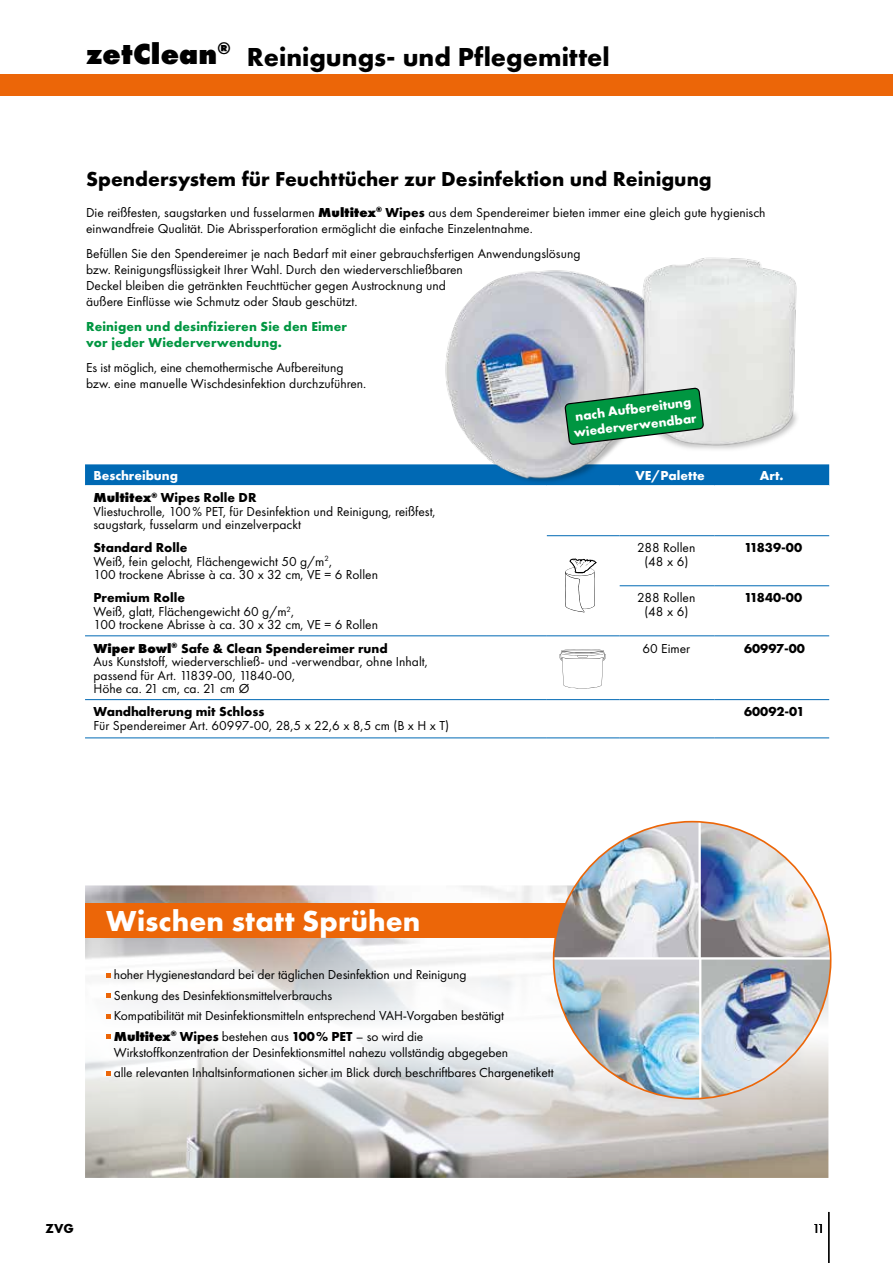
<style>
.page{position:relative;width:893px;height:1263px;background:#fff}
.page>*{position:absolute;margin:0;border:0;box-sizing:border-box;transform-origin:0 0}
.t1{font:700 30px "Futura PT";letter-spacing:.005em;color:#fff}
.t2{font:700 27px "Futura PT";color:#000}
.t3{font:700 21px "Futura PT";color:#000}
.t4{font:13.5px/13.5px "Futura PT";color:#000}
.t5{font:700 13.5px/16.2px "Futura PT";letter-spacing:.01em;color:#009641}
.t6{font:700 13.5px "Futura PT";color:#000}
.t7{font:700 13.5px/16.2px "Futura PT";color:#fff}
.s1{font-weight:800;font-size:30px}
.s2{color:#fff}
.s3{font-weight:800}
.s4{font-weight:700}
</style>
<div class="page">
<div style="left:0;top:75px;width:893px;height:21px;background:#ec6608"></div>
<hr style="left:828px;top:1212px;width:1px;height:51px;background:#000">
<img style="left:85px;top:885px;width:743px;height:293px">
<div style="left:85px;top:464px;width:744px;height:21px;background:#0069b4"></div>
<hr style="left:547px;top:535px;width:73px;height:1px;background:#0069b4">
<hr style="left:620px;top:535px;width:94px;height:1px;background:#0069b4">
<hr style="left:714px;top:535px;width:115px;height:1px;background:#0069b4">
<hr style="left:620px;top:585px;width:94px;height:1px;background:#0069b4">
<hr style="left:714px;top:585px;width:115px;height:1px;background:#0069b4">
<hr style="left:85px;top:635px;width:462px;height:1px;background:#0069b4">
<hr style="left:547px;top:635px;width:73px;height:1px;background:#0069b4">
<hr style="left:620px;top:635px;width:94px;height:1px;background:#0069b4">
<hr style="left:714px;top:635px;width:115px;height:1px;background:#0069b4">
<hr style="left:85px;top:699px;width:462px;height:1px;background:#0069b4">
<hr style="left:547px;top:699px;width:73px;height:1px;background:#0069b4">
<hr style="left:620px;top:699px;width:94px;height:1px;background:#0069b4">
<hr style="left:714px;top:699px;width:115px;height:1px;background:#0069b4">
<hr style="left:85px;top:737px;width:462px;height:1px;background:#0069b4">
<hr style="left:547px;top:737px;width:73px;height:1px;background:#0069b4">
<hr style="left:620px;top:737px;width:94px;height:1px;background:#0069b4">
<hr style="left:714px;top:737px;width:115px;height:1px;background:#0069b4">
<svg style="left:565px;top:559px;width:31px;height:53px"></svg>
<svg style="left:559px;top:649px;width:47px;height:39px"></svg>
<img style="left:423px;top:270px;width:276px;height:216px">
<img style="left:636px;top:257px;width:178px;height:208px">
<svg style="left:565px;top:388px;width:138px;height:57px;background:#3ca168"></svg>
<div style="left:85px;top:903px;width:709px;height:35px;background:#ec6608"></div>
<svg style="left:106px;top:973px;width:5px;height:5px"></svg>
<svg style="left:106px;top:993px;width:5px;height:5px"></svg>
<svg style="left:106px;top:1014px;width:5px;height:4px"></svg>
<svg style="left:106px;top:1034px;width:5px;height:5px"></svg>
<svg style="left:106px;top:1071px;width:5px;height:5px"></svg>
<img style="left:701px;top:959px;width:130px;height:139px">
<img style="left:554px;top:822px;width:144px;height:135px">
<img style="left:701px;top:822px;width:128px;height:135px">
<img style="left:554px;top:959px;width:145px;height:139px">
<h2 class="t2" style="left:86px;top:39px;width:525px"><span class="s1">zetClean</span><sup>®</sup> Reinigungs- und Pflegemittel</h2>
<h3 class="t3" style="left:86px;top:166px;width:734px">Spendersystem für Feuchttücher zur Desinfektion und Reinigung <span class="s2">wiederver</span></h3>
<p class="t4" style="left:86px;top:204px;width:681px;line-height:16.2px">Die reißfesten, saugstarken und fusselarmen <span class="s3">Multitex</span><sup>®</sup> <span class="s4">Wipes</span> aus dem Spendereimer bieten immer eine gleich gute hygienisch einwandfreie Qualität. Die Abrissperforation ermöglicht die einfache Einzelentnahme.</p>
<p class="t4" style="left:86px;top:245px;width:496px;line-height:16.2px">Befüllen Sie den Spendereimer je nach Bedarf mit einer gebrauchsfertigen Anwendungslösung bzw. Reinigungsflüssigkeit Ihrer Wahl. Durch den wiederverschließbaren<br>Deckel bleiben die getränkten Feuchttücher gegen Austrocknung und<br>äußere Einflüsse wie Schmutz oder Staub geschützt.</p>
<p class="t5" style="left:86px;top:318px;width:263px">Reinigen und desinfizieren Sie den Eimer vor jeder Wiederverwendung.</p>
<p class="t4" style="left:86px;top:359px;width:282px;line-height:16.2px">Es ist möglich, eine chemothermische Aufbereitung bzw. eine manuelle Wischdesinfektion durchzuführen.</p>
<p class="t7" style="left:571px;top:408px;width:125px;rotate:-7deg">nach Aufbereitung wiederverwendbar</p>
<p class="t7" style="left:94px;top:467px;width:86px">Beschreibung</p>
<p class="t7" style="left:635px;top:467px;width:71px">VE/Palette</p>
<p class="t7" style="left:760px;top:467px;width:25px">Art.</p>
<p class="t4" style="left:94px;top:491px;width:344px"><span class="s3">Multitex</span><sup>®</sup> <span class="s4">Wipes Rolle DR<br></span>Vliestuchrolle, 100% PET, für Desinfektion und Reinigung, reißfest, saugstark, fusselarm und einzelverpackt</p>
<p class="t4" style="left:94px;top:541px;width:286px"><span class="s4">Standard Rolle<br></span>Weiß, fein gelocht, Flächengewicht 50 g/m<sup>2</sup>,<br>100 trockene Abrisse à ca. 30 x 32 cm, VE = 6 Rollen</p>
<p class="t4" style="left:637px;top:541px;width:60px;text-align:center">288 Rollen (48 x 6)</p>
<p class="t6" style="left:744px;top:539px;width:60px">11839-00</p>
<p class="t4" style="left:94px;top:591px;width:286px"><span class="s4">Premium Rolle<br></span>Weiß, glatt, Flächengewicht 60 g/m<sup>2</sup>,<br>100 trockene Abrisse à ca. 30 x 32 cm, VE = 6 Rollen</p>
<p class="t4" style="left:637px;top:591px;width:60px;text-align:center">288 Rollen (48 x 6)</p>
<p class="t6" style="left:744px;top:589px;width:60px">11840-00</p>
<p class="t4" style="left:94px;top:641px;width:336px"><span class="s3">Wiper Bowl</span><sup>®</sup> <span class="s4">Safe &amp; Clean Spendereimer rund<br></span>Aus Kunststoff, wiederverschließ- und -verwendbar, ohne Inhalt, passend für Art. 11839-00, 11840-00,<br>Höhe ca. 21 cm, ca. 21 cm Ø</p>
<p class="t4" style="left:642px;top:641px;width:49px">60 Eimer</p>
<p class="t6" style="left:744px;top:639px;width:62px">60997-00</p>
<p class="t6" style="left:94px;top:703px;width:172px">Wandhalterung mit Schloss</p>
<p class="t4" style="left:94px;top:718px;width:357px">Für Spendereimer Art. 60997-00, 28,5 x 22,6 x 8,5 cm (B x H x T)</p>
<p class="t6" style="left:744px;top:703px;width:62px">60092-01</p>
<h1 class="t1" style="left:106px;top:901px;width:316px">Wischen statt Sprühen</h1>
<p class="t4" style="left:114px;top:964px;width:391px;line-height:20.4px">hoher Hygienestandard bei der täglichen Desinfektion und Reinigung Senkung des Desinfektionsmittelverbrauchs<br>Kompatibilität mit Desinfektionsmitteln entsprechend VAH-Vorgaben bestätigt <span class="s3">Multitex</span><sup>®</sup> <span class="s4">Wipes</span> bestehen aus <span class="s4">100% PET</span> – so wird die</p>
<p class="t4" style="left:114px;top:1042px;width:441px;line-height:20.4px">Wirkstoffkonzentration der Desinfektionsmittel nahezu vollständig abgegeben<br>alle relevanten Inhaltsinformationen sicher im Blick durch beschriftbares Chargenetikett</p>
<p class="t6" style="left:46px;top:1219px;width:30px">ZVG</p>
<p class="t4" style="left:813px;top:1221px;width:14px">11</p>
</div>
